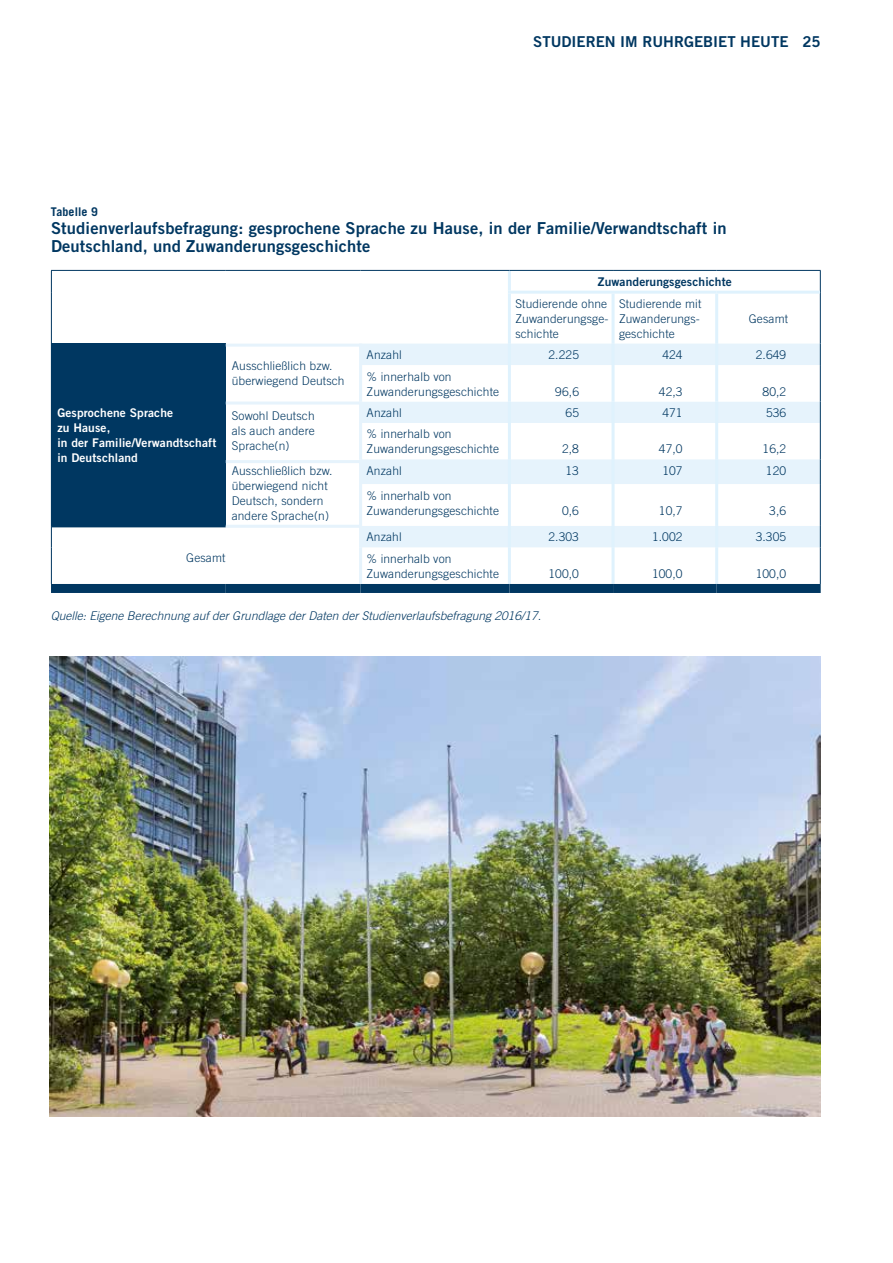
<style>
.page{position:relative;width:893px;height:1263px;background:#fff}
.page>*{position:absolute;margin:0;border:0;box-sizing:border-box;transform-origin:0 0}
.t1{font:16.5px/18px "Trade Gothic Bold Two";letter-spacing:.01em;color:#003761}
.t2{font:15px "Trade Gothic Bold Two";color:#003761}
.t3{font:300 12px/15px "Trade Gothic";letter-spacing:.01em;color:#003761}
.t4{font:italic 300 12px "Trade Gothic";color:#003761}
.t5{font:12px/15px "Trade Gothic Bold Two";letter-spacing:.01em;color:#fff}
.t6{font:12px "Trade Gothic Bold Two";letter-spacing:.01em;color:#003761}
.t7{font:700 12px "Trade Gothic";letter-spacing:.01em;color:#003761}
</style>
<div class="page">
<div style="left:51px;top:344px;width:175px;height:182px;background:#003761"></div>
<div style="left:362px;top:344px;width:458px;height:203px;background:#e6f3fc"></div>
<svg style="left:362px;top:365px;width:458px;height:161px"></svg>
<div style="left:51px;top:584px;width:175px;height:9px;background:#003761"></div>
<div style="left:226px;top:584px;width:135px;height:9px;background:#003761"></div>
<hr style="left:508px;top:344px;width:3px;height:21px;background:#dff2fd">
<hr style="left:612px;top:344px;width:3px;height:21px;background:#dff2fd">
<hr style="left:715px;top:344px;width:3px;height:21px;background:#dff2fd">
<hr style="left:508px;top:365px;width:3px;height:36px;background:#dff2fd">
<hr style="left:612px;top:365px;width:3px;height:36px;background:#dff2fd">
<hr style="left:715px;top:365px;width:3px;height:36px;background:#dff2fd">
<hr style="left:508px;top:401px;width:3px;height:22px;background:#dff2fd">
<hr style="left:612px;top:401px;width:3px;height:22px;background:#dff2fd">
<hr style="left:715px;top:401px;width:3px;height:22px;background:#dff2fd">
<hr style="left:508px;top:423px;width:3px;height:36px;background:#dff2fd">
<hr style="left:612px;top:423px;width:3px;height:36px;background:#dff2fd">
<hr style="left:715px;top:423px;width:3px;height:36px;background:#dff2fd">
<hr style="left:508px;top:459px;width:3px;height:25px;background:#dff2fd">
<hr style="left:612px;top:459px;width:3px;height:25px;background:#dff2fd">
<hr style="left:715px;top:459px;width:3px;height:25px;background:#dff2fd">
<hr style="left:508px;top:484px;width:3px;height:42px;background:#dff2fd">
<hr style="left:612px;top:484px;width:3px;height:42px;background:#dff2fd">
<hr style="left:715px;top:484px;width:3px;height:42px;background:#dff2fd">
<hr style="left:508px;top:526px;width:3px;height:21px;background:#dff2fd">
<hr style="left:612px;top:526px;width:3px;height:21px;background:#dff2fd">
<hr style="left:715px;top:526px;width:3px;height:21px;background:#dff2fd">
<hr style="left:508px;top:547px;width:3px;height:37px;background:#dff2fd">
<hr style="left:612px;top:547px;width:3px;height:37px;background:#dff2fd">
<hr style="left:715px;top:547px;width:3px;height:37px;background:#dff2fd">
<hr style="left:508px;top:271px;width:3px;height:20px;background:#dff2fd">
<svg style="left:820px;top:271px;width:1px;height:21px"></svg>
<hr style="left:508px;top:294px;width:3px;height:50px;background:#dff2fd">
<hr style="left:612px;top:294px;width:3px;height:50px;background:#dff2fd">
<hr style="left:715px;top:294px;width:3px;height:50px;background:#dff2fd">
<div style="left:361px;top:584px;width:148px;height:9px;background:#003761"></div>
<div style="left:509px;top:584px;width:104px;height:9px;background:#003761"></div>
<div style="left:613px;top:584px;width:104px;height:9px;background:#003761"></div>
<div style="left:717px;top:584px;width:104px;height:9px;background:#003761"></div>
<hr style="left:51px;top:270px;width:175px;height:1px;background:#003761">
<svg style="left:51px;top:271px;width:1px;height:21px"></svg>
<hr style="left:226px;top:270px;width:135px;height:1px;background:#003761">
<hr style="left:361px;top:270px;width:148px;height:1px;background:#003761">
<hr style="left:51px;top:292px;width:1px;height:52px;background:#003761">
<hr style="left:509px;top:270px;width:104px;height:1px;background:#003761">
<hr style="left:613px;top:270px;width:104px;height:1px;background:#003761">
<hr style="left:717px;top:270px;width:104px;height:1px;background:#003761">
<hr style="left:820px;top:292px;width:1px;height:52px;background:#003761">
<svg style="left:820px;top:344px;width:1px;height:21px"></svg>
<hr style="left:820px;top:365px;width:1px;height:36px;background:#003761">
<svg style="left:820px;top:401px;width:1px;height:22px"></svg>
<hr style="left:820px;top:423px;width:1px;height:36px;background:#003761">
<svg style="left:820px;top:459px;width:1px;height:25px"></svg>
<hr style="left:820px;top:484px;width:1px;height:42px;background:#003761">
<svg style="left:51px;top:526px;width:1px;height:21px"></svg>
<hr style="left:51px;top:547px;width:1px;height:37px;background:#003761">
<svg style="left:820px;top:526px;width:1px;height:21px"></svg>
<hr style="left:820px;top:547px;width:1px;height:37px;background:#003761">
<hr style="left:508px;top:291px;width:105px;height:3px;background:#dff2fd">
<hr style="left:613px;top:291px;width:104px;height:3px;background:#dff2fd">
<hr style="left:717px;top:291px;width:103px;height:3px;background:#dff2fd">
<hr style="left:359px;top:344px;width:3px;height:21px;background:#e6f3fc">
<hr style="left:359px;top:365px;width:3px;height:36px;background:#e6f3fc">
<hr style="left:359px;top:401px;width:3px;height:22px;background:#e6f3fc">
<hr style="left:359px;top:423px;width:3px;height:36px;background:#e6f3fc">
<hr style="left:359px;top:459px;width:3px;height:25px;background:#e6f3fc">
<hr style="left:359px;top:484px;width:3px;height:42px;background:#e6f3fc">
<hr style="left:359px;top:526px;width:3px;height:21px;background:#e6f3fc">
<hr style="left:359px;top:547px;width:3px;height:37px;background:#e6f3fc">
<hr style="left:52px;top:524px;width:174px;height:3px;background:#003761">
<img style="left:50px;top:657px;width:771px;height:459px">
<hr style="left:226px;top:344px;width:135px;height:3px;background:#e6f3fc">
<hr style="left:226px;top:401px;width:135px;height:3px;background:#e6f3fc">
<hr style="left:226px;top:460px;width:135px;height:3px;background:#e6f3fc">
<hr style="left:226px;top:525px;width:135px;height:3px;background:#e6f3fc">
<p class="t2" style="left:533px;top:32px;width:289px">STUDIEREN IM RUHRGEBIET HEUTE 25</p>
<p class="t7" style="left:51px;top:204px;width:48px">Tabelle 9</p>
<h1 class="t1" style="left:51px;top:219px;width:677px">Studienverlaufsbefragung: gesprochene Sprache zu Hause, in der Familie/Verwandtschaft in<br>Deutschland, und Zuwanderungsgeschichte</h1>
<p class="t6" style="left:598px;top:274px;width:135px">Zuwanderungsgeschichte</p>
<p class="t3" style="left:515px;top:296px;width:95px;text-align:justify">Studierende ohne Zuwanderungsge&shy;schichte</p>
<p class="t3" style="left:619px;top:296px;width:84px">Studierende mit<br>Zuwanderungs&shy;geschichte</p>
<p class="t3" style="left:749px;top:311px;width:41px">Gesamt</p>
<p class="t5" style="left:57px;top:405px;width:160px">Gesprochene Sprache<br>zu Hause,<br>in der Familie/Verwandtschaft in Deutschland</p>
<p class="t3" style="left:232px;top:358px;width:114px">Ausschließlich bzw. überwiegend Deutsch</p>
<p class="t3" style="left:367px;top:347px;width:37px">Anzahl</p>
<p class="t3" style="left:548px;top:347px;width:32px">2.225</p>
<p class="t3" style="left:662px;top:347px;width:22px">424</p>
<p class="t3" style="left:756px;top:347px;width:32px">2.649</p>
<p class="t3" style="left:367px;top:369px;width:134px">% innerhalb von<br>Zuwanderungsgeschichte</p>
<p class="t3" style="left:555px;top:384px;width:25px">96,6</p>
<p class="t3" style="left:659px;top:384px;width:25px">42,3</p>
<p class="t3" style="left:762px;top:384px;width:25px">80,2</p>
<p class="t3" style="left:232px;top:408px;width:85px;text-align:justify">Sowohl Deutsch als auch andere Sprache(n)</p>
<p class="t3" style="left:367px;top:405px;width:37px">Anzahl</p>
<p class="t3" style="left:565px;top:405px;width:15px">65</p>
<p class="t3" style="left:662px;top:405px;width:22px">471</p>
<p class="t3" style="left:766px;top:405px;width:22px">536</p>
<p class="t3" style="left:367px;top:426px;width:134px">% innerhalb von<br>Zuwanderungsgeschichte</p>
<p class="t3" style="left:562px;top:441px;width:18px">2,8</p>
<p class="t3" style="left:659px;top:441px;width:25px">47,0</p>
<p class="t3" style="left:762px;top:441px;width:25px">16,2</p>
<p class="t3" style="left:232px;top:463px;width:102px">Ausschließlich bzw. überwiegend nicht<br>Deutsch, sondern andere Sprache(n)</p>
<p class="t3" style="left:367px;top:463px;width:37px">Anzahl</p>
<p class="t3" style="left:565px;top:463px;width:15px">13</p>
<p class="t3" style="left:662px;top:463px;width:22px">107</p>
<p class="t3" style="left:766px;top:463px;width:22px">120</p>
<p class="t3" style="left:366px;top:488px;width:134px">% innerhalb von<br>Zuwanderungsgeschichte</p>
<p class="t3" style="left:562px;top:503px;width:18px">0,6</p>
<p class="t3" style="left:659px;top:503px;width:25px">10,7</p>
<p class="t3" style="left:769px;top:503px;width:18px">3,6</p>
<p class="t3" style="left:186px;top:550px;width:41px">Gesamt</p>
<p class="t3" style="left:366px;top:529px;width:37px">Anzahl</p>
<p class="t3" style="left:548px;top:529px;width:32px">2.303</p>
<p class="t3" style="left:652px;top:529px;width:32px">1.002</p>
<p class="t3" style="left:756px;top:529px;width:32px">3.305</p>
<p class="t3" style="left:366px;top:551px;width:134px">% innerhalb von<br>Zuwanderungsgeschichte</p>
<p class="t3" style="left:548px;top:566px;width:32px">100,0</p>
<p class="t3" style="left:652px;top:566px;width:32px">100,0</p>
<p class="t3" style="left:756px;top:566px;width:32px">100,0</p>
<p class="t4" style="left:51px;top:608px;width:492px">Quelle: Eigene Berechnung auf der Grundlage der Daten der Studienverlaufsbefragung 2016/17.</p>
</div>
